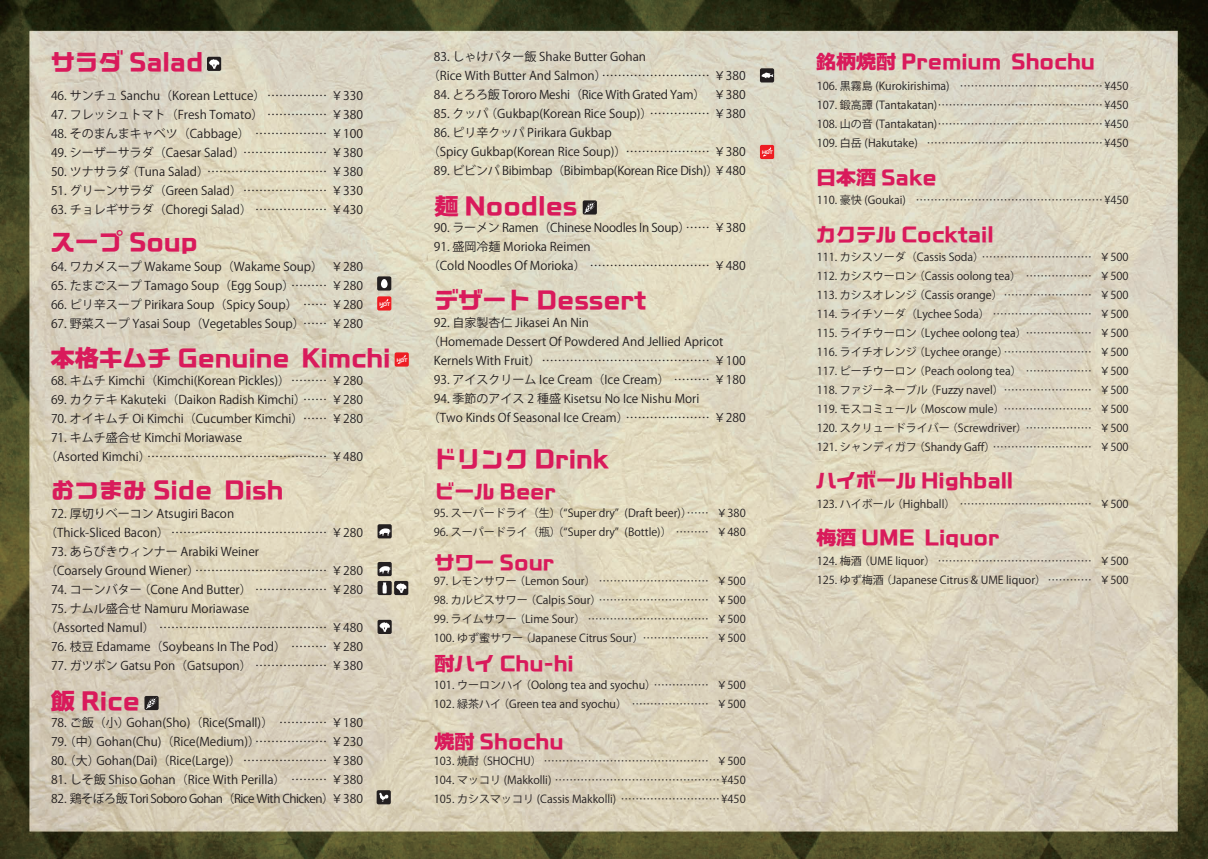
<style>
.page{position:relative;width:1208px;height:859px;background:#fff}
.page>*{position:absolute;margin:0;border:0;box-sizing:border-box;transform-origin:0 0}
.t1{font:24px "C4 Tantalum H";color:#d91a5b}
.t2{font:20px "C4 Tantalum H";color:#d91a5b}
.t3{font:12px/19px "Koz Go Pro";color:#231f20}
.t4{font:12px "Koz Go Pro";letter-spacing:-.02em;color:#231f20}
.t5{font:12px "Koz Go Pro";letter-spacing:-.04em;color:#231f20}
.t6{font:11px/19px "Koz Go Pr 6 N";color:#231f20}
.t7{font:700 4.5px "Shin Go Pro";letter-spacing:-.06em;color:#fff}
</style>
<div class="page">
<img style="left:0;top:0;width:1208px;height:859px">
<div style="left:207px;top:57px;width:14px;height:14px;background:#231f20;border-radius:2px"></div>
<svg style="left:209px;top:59px;width:10px;height:10px"></svg>
<div style="left:377px;top:276px;width:14px;height:15px;background:#231f20;border-radius:2px"></div>
<svg style="left:381px;top:279px;width:6px;height:9px"></svg>
<div style="left:377px;top:296px;width:14px;height:15px;background:#ee1d23;border-radius:2px"></div>
<svg style="left:380px;top:299px;width:9px;height:9px"></svg>
<div style="left:395px;top:352px;width:14px;height:15px;background:#ee1d23;border-radius:2px"></div>
<svg style="left:397px;top:355px;width:9px;height:9px"></svg>
<div style="left:377px;top:524px;width:15px;height:14px;background:#231f20;border-radius:2px"></div>
<svg style="left:378px;top:528px;width:13px;height:8px"></svg>
<div style="left:377px;top:562px;width:15px;height:14px;background:#231f20;border-radius:2px"></div>
<svg style="left:378px;top:566px;width:13px;height:8px"></svg>
<div style="left:377px;top:581px;width:15px;height:14px;background:#231f20;border-radius:2px"></div>
<svg style="left:382px;top:582px;width:5px;height:11px"></svg>
<div style="left:394px;top:581px;width:14px;height:14px;background:#231f20;border-radius:2px"></div>
<svg style="left:396px;top:583px;width:11px;height:10px"></svg>
<div style="left:377px;top:620px;width:15px;height:14px;background:#231f20;border-radius:2px"></div>
<svg style="left:379px;top:622px;width:11px;height:10px"></svg>
<div style="left:144px;top:696px;width:15px;height:14px;background:#231f20;border-radius:2px"></div>
<svg style="left:146px;top:697px;width:11px;height:12px"></svg>
<div style="left:377px;top:790px;width:14px;height:14px;background:#231f20;border-radius:2px"></div>
<svg style="left:379px;top:793px;width:9px;height:9px"></svg>
<div style="left:760px;top:68px;width:14px;height:14px;background:#231f20;border-radius:2px"></div>
<svg style="left:761px;top:73px;width:12px;height:5px"></svg>
<div style="left:760px;top:145px;width:14px;height:14px;background:#ee1d23;border-radius:2px"></div>
<svg style="left:763px;top:147px;width:9px;height:10px"></svg>
<div style="left:583px;top:200px;width:14px;height:15px;background:#231f20;border-radius:2px"></div>
<svg style="left:584px;top:202px;width:11px;height:11px"></svg>
<h1 class="t1" style="left:51px;top:50px;width:154px">サラダ Salad</h1>
<p class="t3" style="left:51px;top:86px;width:313px">46. サンチュ Sanchu（Korean Lettuce） …………… ￥330</p>
<p class="t3" style="left:51px;top:105px;width:313px">47. フレッシュトマト（Fresh Tomato） …………… ￥380</p>
<p class="t3" style="left:51px;top:124px;width:313px">48. そのまんまキャベツ（Cabbage） ……………… ￥100</p>
<p class="t3" style="left:51px;top:143px;width:313px">49. シーザーサラダ（Caesar Salad）………………… ￥380</p>
<p class="t3" style="left:51px;top:162px;width:313px">50. ツナサラダ （Tuna Salad）………………………… ￥380</p>
<p class="t3" style="left:51px;top:181px;width:313px">51. グリーンサラダ（Green Salad）………………… ￥330</p>
<p class="t3" style="left:51px;top:200px;width:313px">63. チョレギサラダ（Choregi Salad） ……………… ￥430</p>
<h1 class="t1" style="left:51px;top:229px;width:148px">スープ Soup</h1>
<p class="t3" style="left:51px;top:257px;width:313px">64. ワカメスープ Wakame Soup（Wakame Soup） ￥280</p>
<p class="t3" style="left:51px;top:276px;width:313px">65. たまごスープ Tamago Soup（Egg Soup）……… ￥280</p>
<p class="t3" style="left:51px;top:295px;width:313px">66. ピリ辛スープ Pirikara Soup（Spicy Soup） …… ￥280</p>
<p class="t3" style="left:51px;top:314px;width:313px">67. 野菜スープ Yasai Soup（Vegetables Soup）…… ￥280</p>
<p class="t7" style="left:379px;top:300px;width:12px">HOT</p>
<h1 class="t1" style="left:51px;top:345px;width:341px">本格キムチ Genuine Kimchi</h1>
<p class="t3" style="left:51px;top:371px;width:313px">68. キムチ Kimchi（Kimchi(Korean Pickles)）……… ￥280</p>
<p class="t3" style="left:51px;top:390px;width:313px">69. カクテキ Kakuteki（Daikon Radish Kimchi）…… ￥280</p>
<p class="t3" style="left:51px;top:409px;width:313px">70. オイキムチ Oi Kimchi（Cucumber Kimchi）…… ￥280</p>
<p class="t3" style="left:45px;top:428px;width:319px;text-indent:6px">71. キムチ盛合せ Kimchi Moriawase<br>（Asorted Kimchi）……………………………………… ￥480</p>
<h1 class="t1" style="left:51px;top:478px;width:234px">おつまみ Side Dish</h1>
<p class="t3" style="left:45px;top:504px;width:319px;text-indent:6px">72. 厚切りベーコン Atsugiri Bacon<br>（Thick-Sliced Bacon） ………………………………… ￥280</p>
<p class="t3" style="left:45px;top:542px;width:319px;text-indent:6px">73. あらびきウィンナー Arabiki Weiner<br>（Coarsely Ground Wiener）…………………………… ￥280</p>
<p class="t3" style="left:51px;top:580px;width:313px">74. コーンバター （Cone And Butter） ……………… ￥280</p>
<p class="t3" style="left:45px;top:599px;width:319px;text-indent:6px">75. ナムル盛合せ Namuru Moriawase<br>（Assorted Namul） …………………………………… ￥480</p>
<p class="t3" style="left:51px;top:637px;width:313px">76. 枝豆 Edamame（Soybeans In The Pod） ……… ￥280</p>
<p class="t3" style="left:51px;top:656px;width:313px">77. ガツポン Gatsu Pon（Gatsupon） ……………… ￥380</p>
<h1 class="t1" style="left:51px;top:689px;width:90px">飯 Rice</h1>
<p class="t3" style="left:51px;top:713px;width:313px">78. ご飯（小）Gohan(Sho)（Rice(Small)） ………… ￥180</p>
<p class="t3" style="left:51px;top:732px;width:313px">79. （中）Gohan(Chu)（Rice(Medium)）……………… ￥230</p>
<p class="t3" style="left:51px;top:751px;width:313px">80. （大）Gohan(Dai)（Rice(Large)） ………………… ￥380</p>
<p class="t3" style="left:51px;top:770px;width:313px">81. しそ飯 Shiso Gohan（Rice With Perilla） ……… ￥380</p>
<p class="t5" style="left:51px;top:790px;width:313px">82. 鶏そぼろ飯 Tori Soboro Gohan（Rice With Chicken）￥380</p>
<p class="t7" style="left:397px;top:356px;width:12px">HOT</p>
<p class="t3" style="left:428px;top:48px;width:319px;text-indent:6px">83. しゃけバター飯 Shake Butter Gohan<br>（Rice With Butter And Salmon）……………………… ￥380</p>
<p class="t4" style="left:434px;top:87px;width:313px">84. とろろ飯 Tororo Meshi（Rice With Grated Yam） ￥380</p>
<p class="t3" style="left:434px;top:105px;width:313px">85. クッパ （Gukbap(Korean Rice Soup)）…………… ￥380</p>
<p class="t3" style="left:428px;top:124px;width:319px;text-indent:6px">86. ピリ辛クッパ Pirikara Gukbap<br>（Spicy Gukbap(Korean Rice Soup)）………………… ￥380</p>
<p class="t4" style="left:434px;top:163px;width:313px">89. ビビンパ Bibimbap（Bibimbap(Korean Rice Dish)）￥480</p>
<h1 class="t1" style="left:434px;top:193px;width:144px">麺 Noodles</h1>
<p class="t4" style="left:434px;top:220px;width:313px">90. ラーメン Ramen（Chinese Noodles In Soup）…… ￥380</p>
<p class="t3" style="left:428px;top:238px;width:319px;text-indent:6px">91. 盛岡冷麺 Morioka Reimen<br>（Cold Noodles Of Morioka） ………………………… ￥480</p>
<h1 class="t1" style="left:434px;top:287px;width:213px">デザート Dessert</h1>
<p class="t3" style="left:434px;top:314px;width:157px">92. 自家製杏仁 Jikasei An Nin</p>
<p class="t3" style="left:428px;top:333px;width:297px">（Homemade Dessert Of Powdered And Jellied Apricot</p>
<p class="t3" style="left:434px;top:352px;width:313px">Kernels With Fruit）…………………………………… ￥100</p>
<p class="t3" style="left:434px;top:371px;width:313px">93. アイスクリーム Ice Cream（Ice Cream） ……… ￥180</p>
<p class="t3" style="left:428px;top:390px;width:319px;text-indent:6px">94. 季節のアイス 2 種盛 Kisetsu No Ice Nishu Mori<br>（Two Kinds Of Seasonal Ice Cream）………………… ￥280</p>
<h1 class="t1" style="left:432px;top:447px;width:178px">ドリンク Drink</h1>
<h2 class="t2" style="left:434px;top:481px;width:122px">ビール Beer</h2>
<p class="t6" style="left:434px;top:503px;width:313px">95. スーパードライ（生）（“Super dry” (Draft beer)）…… ￥380</p>
<p class="t6" style="left:434px;top:522px;width:313px">96. スーパードライ（瓶）（“Super dry” (Bottle)） ……… ￥480</p>
<p class="t6" style="left:434px;top:571px;width:313px">97. レモンサワー （Lemon Sour） ………………………… ￥500</p>
<p class="t6" style="left:434px;top:590px;width:313px">98. カルピスサワー （Calpis Sour）………………………… ￥500</p>
<p class="t6" style="left:434px;top:609px;width:313px">99. ライムサワー （Lime Sour） …………………………… ￥500<br>100. ゆず蜜サワー （Japanese Citrus Sour）……………… ￥500</p>
<p class="t6" style="left:434px;top:675px;width:313px">101. ウーロンハイ （Oolong tea and syochu）…………… ￥500<br>102. 緑茶ハイ （Green tea and syochu） ………………… ￥500</p>
<h2 class="t2" style="left:434px;top:552px;width:121px">サワー Sour</h2>
<h2 class="t2" style="left:434px;top:654px;width:141px">酎ハイ Chu-hi</h2>
<h2 class="t2" style="left:434px;top:731px;width:130px">焼酎 Shochu</h2>
<p class="t6" style="left:434px;top:751px;width:313px;text-align:justify">103. 焼酎 （SHOCHU） ……………………………………… ￥500<br>104. マッコリ (Makkolli) ……………………………………… ¥450<br>105. カシスマッコリ (Cassis Makkolli) ……………………… ¥450</p>
<p class="t7" style="left:762px;top:149px;width:12px">HOT</p>
<h2 class="t2" style="left:816px;top:52px;width:280px">銘柄焼酎 Premium Shochu</h2>
<p class="t6" style="left:816px;top:76px;width:313px;text-align:justify">106. 黒霧島 (Kurokirishima) ………………………………… ¥450<br>107. 鍛高譚 (Tantakatan)……………………………………… ¥450<br>108. 山の音 (Tantakatan)……………………………………… ¥450<br>109. 白岳 (Hakutake) ………………………………………… ¥450</p>
<h2 class="t2" style="left:816px;top:168px;width:122px">日本酒 Sake</h2>
<h2 class="t2" style="left:816px;top:225px;width:179px">カクテル Cocktail</h2>
<p class="t6" style="left:816px;top:190px;width:313px">110. 豪快 (Goukai) …………………………………………… ¥450</p>
<p class="t6" style="left:816px;top:247px;width:313px;text-align:justify">111. カシスソーダ（Cassis Soda）………………………… ￥500<br>112. カシスウーロン （Cassis oolong tea） ……………… ￥500<br>113. カシスオレンジ （Cassis orange）…………………… ￥500<br>114. ライチソーダ（Lychee Soda） ……………………… ￥500<br>115. ライチウーロン （Lychee oolong tea）……………… ￥500<br>116. ライチオレンジ （Lychee orange）…………………… ￥500<br>117. ピーチウーロン （Peach oolong tea） ……………… ￥500<br>118. ファジーネーブル （Fuzzy navel）…………………… ￥500<br>119. モスコミュール （Moscow mule）…………………… ￥500<br>120. スクリュードライバー （Screwdriver）……………… ￥500<br>121. シャンディガフ （Shandy Gaff）……………………… ￥500</p>
<h2 class="t2" style="left:816px;top:470px;width:198px">ハイボール Highball</h2>
<h2 class="t2" style="left:816px;top:527px;width:185px">梅酒 UME Liquor</h2>
<p class="t6" style="left:816px;top:494px;width:313px">123. ハイボール （Highball） ……………………………… ￥500</p>
<p class="t6" style="left:816px;top:551px;width:313px">124. 梅酒 （UME liquor） …………………………………… ￥500<br>125. ゆず梅酒 （Japanese Citrus &amp; UME liquor） ………… ￥500</p>
</div>
